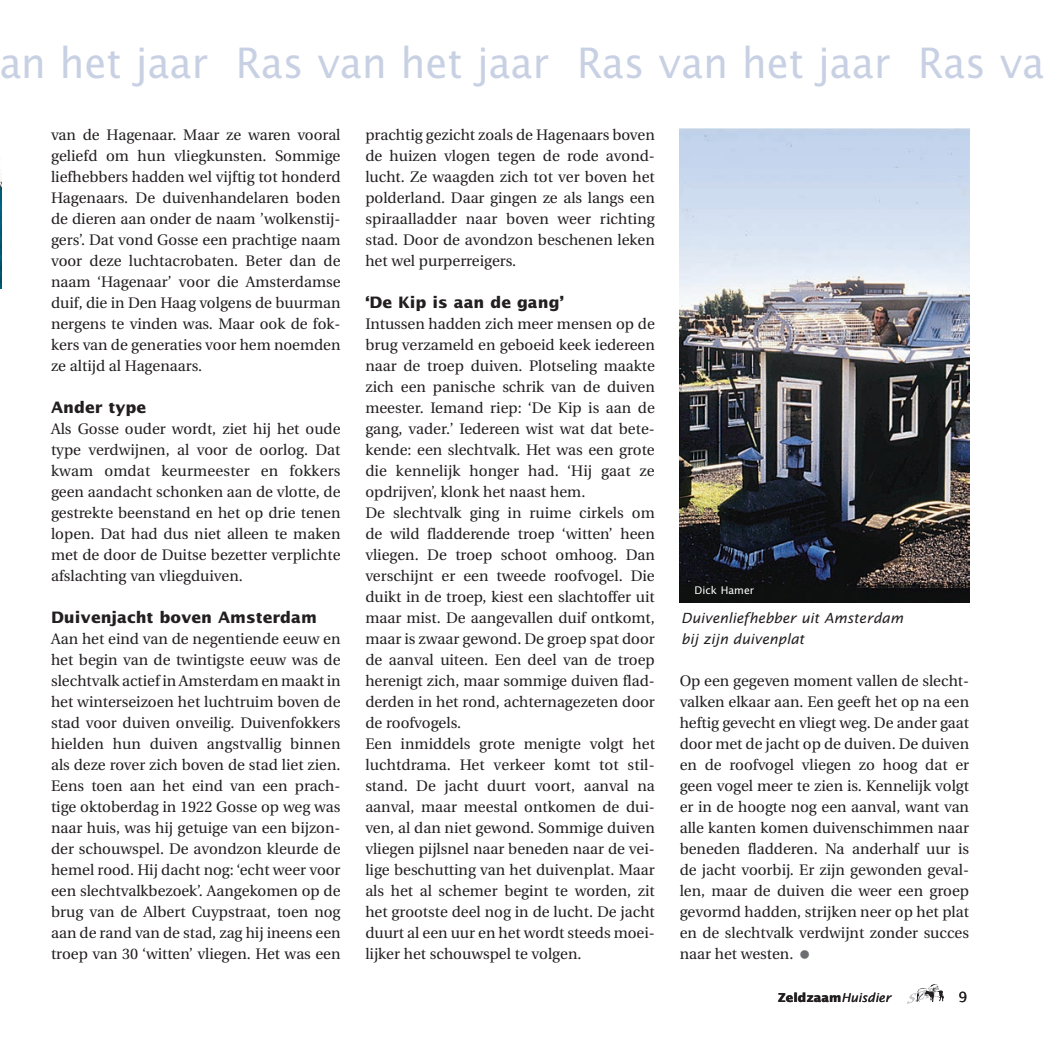
<style>
.page{position:relative;width:1045px;height:1045px;background:#fff}
.page>*{position:absolute;margin:0;border:0;box-sizing:border-box;transform-origin:0 0}
.t1{font:42px "Lucida Sans";color:#c8d1e3;scale:.95 1}
.t2{font:700 15.75px "Lucida Sans";color:#231f20}
.t3{font:15.22px/21px "Utopia";color:#231f20;text-align:justify}
.t4{font:italic 14px/21px "Lucida Sans";color:#231f20}
.t5{font:14px "Lucida Sans";color:#231f20}
.t6{font:700 12.25px "Lucida Sans";color:#231f20}
.t7{font:10.5px "Lucida Sans";color:#fff}
.s1{font-weight:400;font-style:italic}
</style>
<div class="page">
<svg style="left:907px;top:984px;width:36px;height:20px"></svg>
<img style="left:679px;top:129px;width:290px;height:473px">
<img style="left:0;top:177px;width:1px;height:111px">
<h1 class="t1" style="left:-1px;top:37px;width:1102px">an het jaar Ras van het jaar Ras van het jaar Ras va</h1>
<p class="t3" style="left:51px;top:125px;width:291px">van de Hagenaar. Maar ze waren vooral geliefd om hun vliegkunsten. Sommige liefhebbers hadden wel vijftig tot honderd Hagenaars. De duivenhandelaren boden de dieren aan onder de naam ’wolkenstij&shy;gers’. Dat vond Gosse een prachtige naam voor deze luchtacrobaten. Beter dan de naam ‘Hagenaar’ voor die Amsterdamse duif, die in Den Haag volgens de buurman nergens te vinden was. Maar ook de fok&shy;kers van de generaties voor hem noemden ze altijd al Hagenaars.</p>
<p class="t2" style="left:51px;top:398px;width:97px">Ander type</p>
<p class="t3" style="left:51px;top:419px;width:291px">Als Gosse ouder wordt, ziet hij het oude type verdwijnen, al voor de oorlog. Dat kwam omdat keurmeester en fokkers geen aandacht schonken aan de vlotte, de gestrekte beenstand en het op drie tenen lopen. Dat had dus niet alleen te maken met de door de Duitse bezetter verplichte afslachting van vliegduiven.</p>
<p class="t2" style="left:51px;top:608px;width:267px">Duivenjacht boven Amsterdam</p>
<p class="t3" style="left:51px;top:629px;width:291px">Aan het eind van de negentiende eeuw en het begin van de twintigste eeuw was de slechtvalk actief in Amsterdam en maakt in het winterseizoen het luchtruim boven de stad voor duiven onveilig. Duivenfokkers hielden hun duiven angstvallig binnen als deze rover zich boven de stad liet zien.<br>Eens toen aan het eind van een prach&shy;tige oktoberdag in 1922 Gosse op weg was naar huis, was hij getuige van een bijzon&shy;der schouwspel. De avondzon kleurde de hemel rood. Hij dacht nog: ‘echt weer voor een slechtvalkbezoek’. Aangekomen op de brug van de Albert Cuypstraat, toen nog aan de rand van de stad, zag hij ineens een troep van 30 ‘witten’ vliegen. Het was een</p>
<p class="t3" style="left:365px;top:125px;width:291px">prachtig gezicht zoals de Hagenaars boven de huizen vlogen tegen de rode avond&shy;lucht. Ze waagden zich tot ver boven het polderland. Daar gingen ze als langs een spiraalladder naar boven weer richting stad. Door de avondzon beschenen leken het wel purperreigers.</p>
<p class="t2" style="left:365px;top:293px;width:200px">‘De Kip is aan de gang’</p>
<p class="t3" style="left:365px;top:314px;width:291px;text-align:left">Intussen hadden zich meer mensen op de brug verzameld en geboeid keek iedereen naar de troep duiven. Plotseling maakte zich een panische schrik van de duiven meester. Iemand riep: ‘De Kip is aan de gang, vader.’ Iedereen wist wat dat bete&shy;kende: een slechtvalk. Het was een grote die kennelijk honger had. ‘Hij gaat ze opdrijven’, klonk het naast hem.<br>De slechtvalk ging in ruime cirkels om de wild fladderende troep ‘witten’ heen vliegen. De troep schoot omhoog. Dan verschijnt er een tweede roofvogel. Die duikt in de troep, kiest een slachtoffer uit maar mist. De aangevallen duif ontkomt, maar is zwaar gewond. De groep spat door de aanval uiteen. Een deel van de troep herenigt zich, maar sommige duiven flad&shy;derden in het rond, achternagezeten door de roofvogels.<br>Een inmiddels grote menigte volgt het luchtdrama. Het verkeer komt tot stil&shy;stand. De jacht duurt voort, aanval na aanval, maar meestal ontkomen de dui&shy;ven, al dan niet gewond. Sommige duiven vliegen pijlsnel naar beneden naar de vei&shy;lige beschutting van het duivenplat. Maar als het al schemer begint te worden, zit het grootste deel nog in de lucht. De jacht duurt al een uur en het wordt steeds moei&shy;lijker het schouwspel te volgen.</p>
<p class="t7" style="left:694px;top:583px;width:61px">Dick Hamer</p>
<p class="t4" style="left:681px;top:607px;width:223px">Duivenliefhebber uit Amsterdam bij zijn duivenplat</p>
<p class="t3" style="left:679px;top:671px;width:291px">Op een gegeven moment vallen de slecht&shy;valken elkaar aan. Een geeft het op na een heftig gevecht en vliegt weg. De ander gaat door met de jacht op de duiven. De duiven en de roofvogel vliegen zo hoog dat er geen vogel meer te zien is. Kennelijk volgt er in de hoogte nog een aanval, want van alle kanten komen duivenschimmen naar beneden fladderen. Na anderhalf uur is de jacht voorbij. Er zijn gewonden geval&shy;len, maar de duiven die weer een groep gevormd hadden, strijken neer op het plat en de slechtvalk verdwijnt zonder succes naar het westen.</p>
<p class="t6" style="left:777px;top:989px;width:115px">Zeldzaam<span class="s1">Huisdier</span></p>
<p class="t5" style="left:958px;top:988px;width:10px">9</p>
</div>
